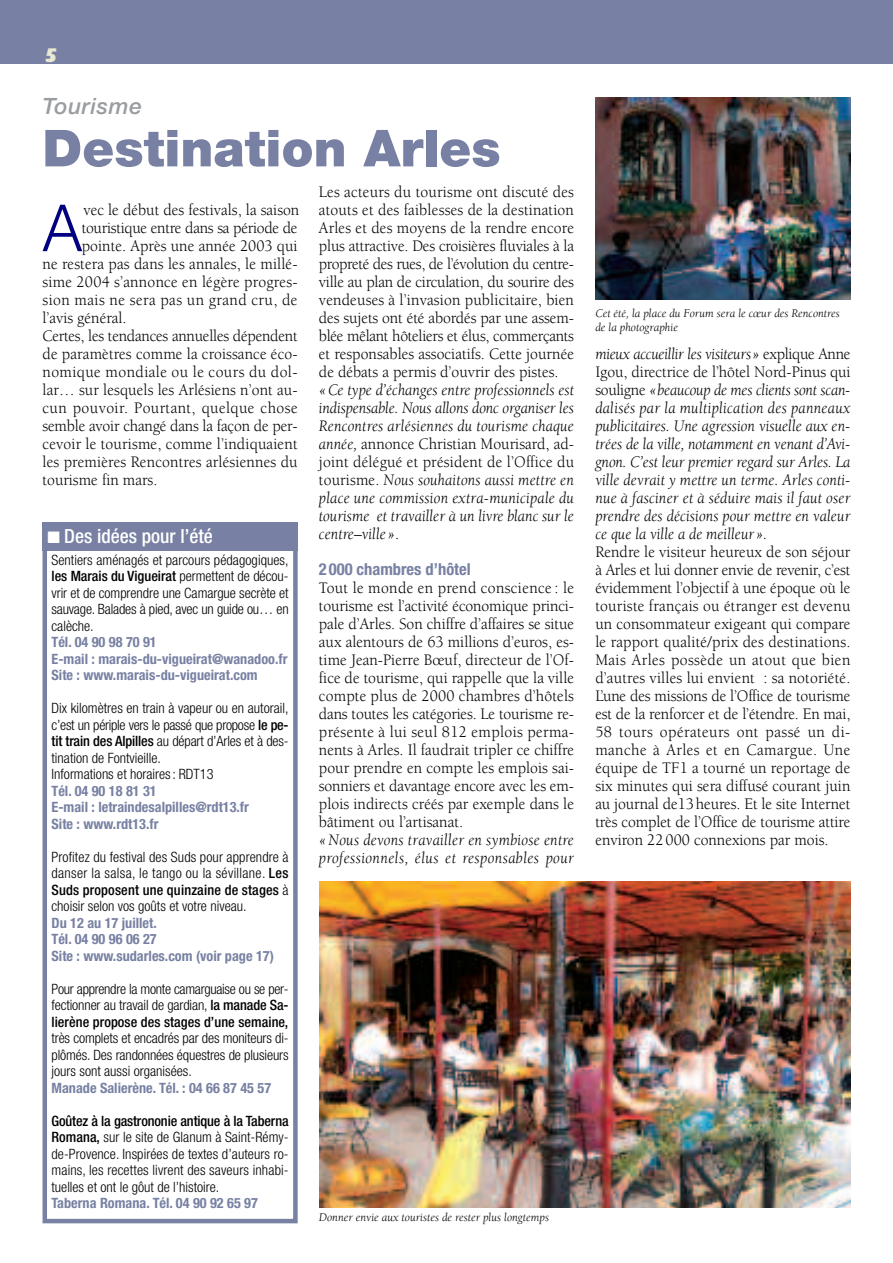
<style>
.page{position:relative;width:893px;height:1263px;background:#fff}
.page>*{position:absolute;margin:0;border:0;box-sizing:border-box;transform-origin:0 0}
.t1{font:300 65.1px "Helvetica Neue";color:#000080;scale:.95 1}
.t2{font:900 51px "Helvetica Neue";color:#7881a3}
.t3{font:italic 500 22.5px "Helvetica Neue";letter-spacing:.03em;color:#9a9d9f}
.t4{font:800 19.95px "Gill Sans";color:#eae8d0;scale:1.06 1}
.t5{font:500 condensed 19.5px "Helvetica Neue";color:#fff}
.t6{font:16.5px/18px "Berkeley";color:#000;text-align:justify;scale:.95 1}
.t7{font:italic 16.5px/18px "Berkeley";letter-spacing:.005em;color:#000;text-align:justify;scale:.95 1}
.t8{font:16.5px "Berkeley";letter-spacing:.025em;color:#000;scale:.95 1}
.t9{font:700 condensed 16.5px "Helvetica Neue";color:#7881a3}
.t10{font:300 condensed 14.25px/16.5px "Helvetica Neue";color:#000;text-align:justify}
.t11{font:700 condensed 14.25px/16.5px "Helvetica Neue";color:#7881a3}
.t12{font:italic 12px/14.4px "Berkeley";color:#000}
.s1{font-weight:500}
.s2{font-style:normal}
</style>
<div class="page">
<div style="left:0;top:0;width:893px;height:64px;background:#7881a3"></div>
<img style="left:319px;top:881px;width:531px;height:327px">
<img style="left:595px;top:98px;width:255px;height:202px">
<div style="left:43px;top:539px;width:255px;height:684px;border:4px solid #7881a3"></div>
<div style="left:43px;top:523px;width:255px;height:28px;background:#7881a3"></div>
<p class="t4" style="left:44px;top:47px;width:15px">5</p>
<h3 class="t3" style="left:43px;top:98px;width:101px">Tourisme</h3>
<h2 class="t2" style="left:43px;top:130px;width:460px">Destination Arles</h2>
<h1 class="t1" style="left:43px;top:188px;width:42px">A</h1>
<p class="t6" style="left:83px;top:202px;width:229px">vec le début des festivals, la saison</p>
<p class="t6" style="left:82px;top:220px;width:229px">touristique entre dans sa période de</p>
<p class="t6" style="left:82px;top:238px;width:229px">pointe. Après une année 2003 qui</p>
<p class="t6" style="left:43px;top:256px;width:270px">ne restera pas dans les annales, le millé-</p>
<p class="t6" style="left:43px;top:274px;width:270px">sime 2004 s’annonce en légère progres-</p>
<p class="t8" style="left:43px;top:294px;width:270px">sion mais ne sera pas un grand cru, de</p>
<p class="t6" style="left:43px;top:310px;width:90px">l’avis général.</p>
<p class="t6" style="left:43px;top:328px;width:270px">Certes, les tendances annuelles dépendent</p>
<p class="t6" style="left:43px;top:346px;width:270px">de paramètres comme la croissance éco-</p>
<p class="t8" style="left:43px;top:366px;width:270px">nomique mondiale ou le cours du dol-</p>
<p class="t6" style="left:43px;top:382px;width:270px">lar… sur lesquels les Arlésiens n’ont au-</p>
<p class="t8" style="left:43px;top:402px;width:270px">cun pouvoir. Pourtant, quelque chose</p>
<p class="t6" style="left:43px;top:418px;width:270px">semble avoir changé dans la façon de per-</p>
<p class="t6" style="left:43px;top:436px;width:270px">cevoir le tourisme, comme l’indiquaient</p>
<p class="t6" style="left:43px;top:454px;width:270px">les premières Rencontres arlésiennes du</p>
<p class="t6" style="left:43px;top:472px;width:122px">tourisme fin mars.</p>
<p class="t5" style="left:48px;top:529px;width:167px">■ Des idées pour l’été</p>
<p class="t10" style="left:52px;top:553px;width:239px">Sentiers aménagés et parcours pédagogiques, <span class="s1">les Marais du Vigueirat</span> permettent de décou&shy;vrir et de comprendre une Camargue secrète et sauvage. Balades à pied, avec un guide ou… en calèche.</p>
<p class="t11" style="left:52px;top:635px;width:237px">Tél. 04 90 98 70 91<br>E-mail : marais-du-vigueirat@wanadoo.fr<br>Site : www.marais-du-vigueirat.com</p>
<p class="t10" style="left:52px;top:701px;width:239px;text-align:left">Dix kilomètres en train à vapeur ou en autorail, c’est un périple vers le passé que propose <span class="s1">le pe&shy;tit train des Alpilles</span> au départ d’Arles et à des&shy;tination de Fontvieille.<br>Informations et horaires: RDT13</p>
<p class="t11" style="left:52px;top:784px;width:199px">Tél. 04 90 18 81 31<br>E-mail : letraindesalpilles@rdt13.fr<br>Site : www.rdt13.fr</p>
<p class="t10" style="left:52px;top:850px;width:239px">Profitez du festival des Suds pour apprendre à danser la salsa, le tango ou la sévillane. <span class="s1">Les Suds proposent une quinzaine de stages</span> à choisir selon vos goûts et votre niveau.</p>
<p class="t11" style="left:52px;top:916px;width:224px">Du 12 au 17 juillet.<br>Tél. 04 90 96 06 27<br>Site : www.sudarles.com (voir page 17)</p>
<p class="t10" style="left:52px;top:982px;width:239px">Pour apprendre la monte camarguaise ou se per&shy;fectionner au travail de gardian, <span class="s1">la manade Sa&shy;lierène propose des stages d’une semaine,</span></p>
<p class="t10" style="left:52px;top:1031px;width:239px">très complets et encadrés par des moniteurs di&shy;plômés. Des randonnées équestres de plusieurs jours sont aussi organisées.</p>
<p class="t11" style="left:52px;top:1081px;width:221px">Manade Salierène. Tél. : 04 66 87 45 57</p>
<p class="t10" style="left:52px;top:1114px;width:239px"><span class="s1">Goûtez à la gastrononie antique à la Taberna Romana,</span> sur le site de Glanum à Saint-Rémy&shy;de-Provence. Inspirées de textes d’auteurs ro&shy;mains, les recettes livrent des saveurs inhabi&shy;tuelles et ont le gôut de l’histoire.</p>
<p class="t11" style="left:52px;top:1196px;width:208px">Taberna Romana. Tél. 04 90 92 65 97</p>
<p class="t6" style="left:319px;top:184px;width:270px">Les acteurs du tourisme ont discuté des atouts et des faiblesses de la destination Arles et des moyens de la rendre encore plus attractive. Des croisières fluviales à la propreté des rues, de l’évolution du centre&shy;ville au plan de circulation, du sourire des vendeuses à l’invasion publicitaire, bien des sujets ont été abordés par une assem&shy;blée mêlant hôteliers et élus, commerçants et responsables associatifs. Cette journée de débats a permis d’ouvrir des pistes.</p>
<p class="t7" style="left:319px;top:382px;width:270px">«Ce type d’échanges entre professionnels est indispensable. Nous allons donc organiser les Rencontres arlésiennes du tourisme chaque année, <span class="s2">annonce Christian Mourisard, ad&shy;joint délégué et président de l’Office du tourisme.</span> Nous souhaitons aussi mettre en place une commission extra-municipale du tourisme et travailler à un livre blanc sur le centre–ville »<span class="s2">.</span></p>
<p class="t9" style="left:319px;top:563px;width:153px">2000 chambres d’hôtel</p>
<p class="t6" style="left:319px;top:580px;width:270px">Tout le monde en prend conscience : le tourisme est l’activité économique princi&shy;pale d’Arles. Son chiffre d’affaires se situe aux alentours de 63 millions d’euros, es&shy;time Jean-Pierre Bœuf, directeur de l’Of&shy;fice de tourisme, qui rappelle que la ville compte plus de 2000 chambres d’hôtels dans toutes les catégories. Le tourisme re&shy;présente à lui seul 812 emplois perma&shy;nents à Arles. Il faudrait tripler ce chiffre pour prendre en compte les emplois sai&shy;sonniers et davantage encore avec les em&shy;plois indirects créés par exemple dans le bâtiment ou l’artisanat.</p>
<p class="t7" style="left:319px;top:832px;width:270px">«Nous devons travailler en symbiose entre professionnels, élus et responsables pour</p>
<p class="t12" style="left:319px;top:1211px;width:232px">Donner envie aux touristes de rester plus longtemps</p>
<p class="t12" style="left:595px;top:307px;width:246px">Cet été, la place du Forum sera le cœur des Rencontres de la photographie</p>
<p class="t7" style="left:595px;top:346px;width:270px">mieux accueillir les visiteurs» <span class="s2">explique Anne Igou, directrice de l’hôtel Nord-Pinus qui souligne</span> «beaucoup de mes clients sont scan&shy;dalisés par la multiplication des panneaux publicitaires. Une agression visuelle aux en&shy;trées de la ville, notamment en venant d’Avi&shy;gnon. C’est leur premier regard sur Arles. La ville devrait y mettre un terme. Arles conti&shy;nue à fasciner et à séduire mais il faut oser prendre des décisions pour mettre en valeur ce que la ville a de meilleur ».</p>
<p class="t6" style="left:595px;top:544px;width:270px">Rendre le visiteur heureux de son séjour à Arles et lui donner envie de revenir, c’est évidemment l’objectif à une époque où le touriste français ou étranger est devenu un consommateur exigeant qui compare le rapport qualité/prix des destinations.<br>Mais Arles possède un atout que bien d’autres villes lui envient : sa notoriété.<br>L’une des missions de l’Office de tourisme est de la renforcer et de l’étendre. En mai, 58 tours opérateurs ont passé un di&shy;manche à Arles et en Camargue. Une équipe de TF1 a tourné un reportage de six minutes qui sera diffusé courant juin au journal de13heures. Et le site Internet très complet de l’Office de tourisme attire environ 22000 connexions par mois.</p>
</div>
